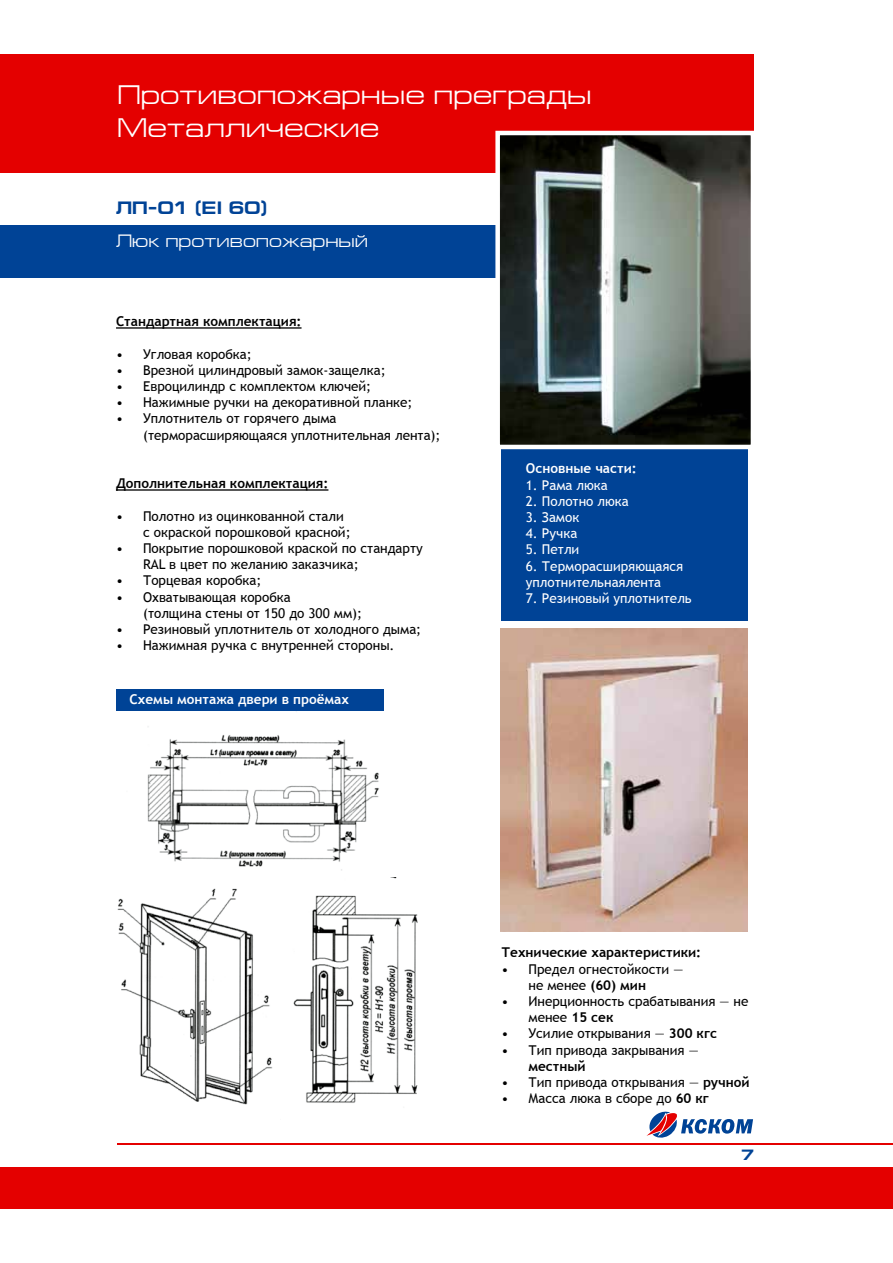
<style>
.page{position:relative;width:893px;height:1263px;background:#fff}
.page>*{position:absolute;margin:0;border:0;box-sizing:border-box;transform-origin:0 0}
.t1{font:27px/33px "Europe Ext";color:#fff}
.t2{font:18px "Europe Ext";color:#fff}
.t3{font:700 18px "Europe Ext";color:#004396}
.t4{font:700 15px "Europe Ext";color:#004396}
.t5{font:13.5px/16.2px "Trebuchet MS";color:#000}
.t6{font:13.5px/16.2px "Trebuchet MS";color:#fff}
.t7{font:700 13.5px "Trebuchet MS";color:#000}
.t8{font:700 13.5px "Trebuchet MS";color:#fff}
.s1{font-weight:700}
</style>
<div class="page">
<div style="left:0;top:225px;width:561px;height:53px;background:#004396"></div>
<div style="left:0;top:1143px;width:893px;height:65px;background:#e40000"></div>
<div style="left:0;top:1146px;width:893px;height:21px;background:#fff"></div>
<div style="left:0;top:54px;width:753px;height:119px;background:#e40000"></div>
<div style="left:0;top:1133px;width:117px;height:28px;background:#fff"></div>
<img style="left:117px;top:888px;width:156px;height:217px">
<img style="left:293px;top:877px;width:125px;height:226px">
<img style="left:147px;top:726px;width:242px;height:155px">
<div style="left:501px;top:447px;width:247px;height:174px;background:#004396"></div>
<img style="left:501px;top:628px;width:247px;height:304px">
<hr style="left:116px;top:327px;width:186px;height:2px;background:#000">
<hr style="left:116px;top:489px;width:212px;height:2px;background:#000">
<div style="left:116px;top:690px;width:268px;height:21px;background:#004396"></div>
<img style="left:500px;top:136px;width:250px;height:308px">
<div style="left:495px;top:131px;width:260px;height:318px;border:4px solid #fff"></div>
<svg style="left:646px;top:1111px;width:107px;height:27px"></svg>
<h1 class="t1" style="left:117px;top:78px;width:476px">Противопожарные преграды<br>Металлические</h1>
<h2 class="t3" style="left:116px;top:198px;width:152px">ЛП-01 (EI 60)</h2>
<h2 class="t2" style="left:116px;top:231px;width:254px">Люк противопожарный</h2>
<p class="t7" style="left:116px;top:313px;width:187px">Стандартная комплектация:</p>
<p class="t5" style="left:116px;top:346px;width:137px">• Угловая коробка;</p>
<p class="t5" style="left:116px;top:362px;width:271px">• Врезной цилиндровый замок-защелка;</p>
<p class="t5" style="left:116px;top:378px;width:257px">• Евроцилиндр с комплектом ключей;</p>
<p class="t5" style="left:116px;top:395px;width:298px">• Нажимные ручки на декоративной планке;</p>
<p class="t5" style="left:143px;top:411px;width:299px;text-indent:-27px">• Уплотнитель от горячего дыма (терморасширяющаяся уплотнительная лента);</p>
<p class="t7" style="left:116px;top:475px;width:214px">Дополнительная комплектация:</p>
<p class="t5" style="left:143px;top:508px;width:209px;text-indent:-27px">• Полотно из оцинкованной стали с окраской порошковой красной;</p>
<p class="t5" style="left:143px;top:540px;width:281px;text-indent:-27px">• Покрытие порошковой краской по стандарту<br>RAL в цвет по желанию заказчика;</p>
<p class="t5" style="left:116px;top:573px;width:147px">• Торцевая коробка;</p>
<p class="t5" style="left:143px;top:589px;width:221px;text-indent:-27px">• Охватывающая коробка<br>(толщина стены от 150 до 300 мм);</p>
<p class="t5" style="left:116px;top:621px;width:307px">• Резиновый уплотнитель от холодного дыма;</p>
<p class="t5" style="left:116px;top:638px;width:280px">• Нажимная ручка с внутренней стороны.</p>
<p class="t8" style="left:130px;top:691px;width:221px">Схемы монтажа двери в проёмах</p>
<p class="t8" style="left:526px;top:460px;width:112px">Основные части:</p>
<p class="t6" style="left:526px;top:477px;width:83px">1. Рама люка</p>
<p class="t6" style="left:526px;top:493px;width:104px">2. Полотно люка</p>
<p class="t6" style="left:526px;top:509px;width:55px">3. Замок</p>
<p class="t6" style="left:526px;top:526px;width:53px">4. Ручка</p>
<p class="t6" style="left:526px;top:542px;width:55px">5. Петли</p>
<p class="t6" style="left:526px;top:558px;width:159px">6. Терморасширяющаяся уплотнительнаялента</p>
<p class="t6" style="left:526px;top:590px;width:167px">7. Резиновый уплотнитель</p>
<p class="t7" style="left:501px;top:944px;width:201px">Технические характеристики:</p>
<p class="t5" style="left:528px;top:961px;width:156px;text-indent:-27px">• Предел огнестойкости — не менее <span class="s1">(60) мин</span></p>
<p class="t5" style="left:528px;top:993px;width:222px;text-indent:-27px">• Инерционность срабатывания — не менее <span class="s1">15 сек</span></p>
<p class="t5" style="left:501px;top:1026px;width:217px">• Усилие открывания — <span class="s1">300 кгс</span></p>
<p class="t5" style="left:501px;top:1042px;width:199px">• Тип привода закрывания —</p>
<p class="t7" style="left:528px;top:1057px;width:59px">местный</p>
<p class="t5" style="left:501px;top:1074px;width:250px">• Тип привода открывания — <span class="s1">ручной</span></p>
<p class="t5" style="left:501px;top:1090px;width:209px">• Масса люка в сборе до <span class="s1">60 кг</span></p>
<p class="t4" style="left:741px;top:1147px;width:14px">7</p>
</div>
